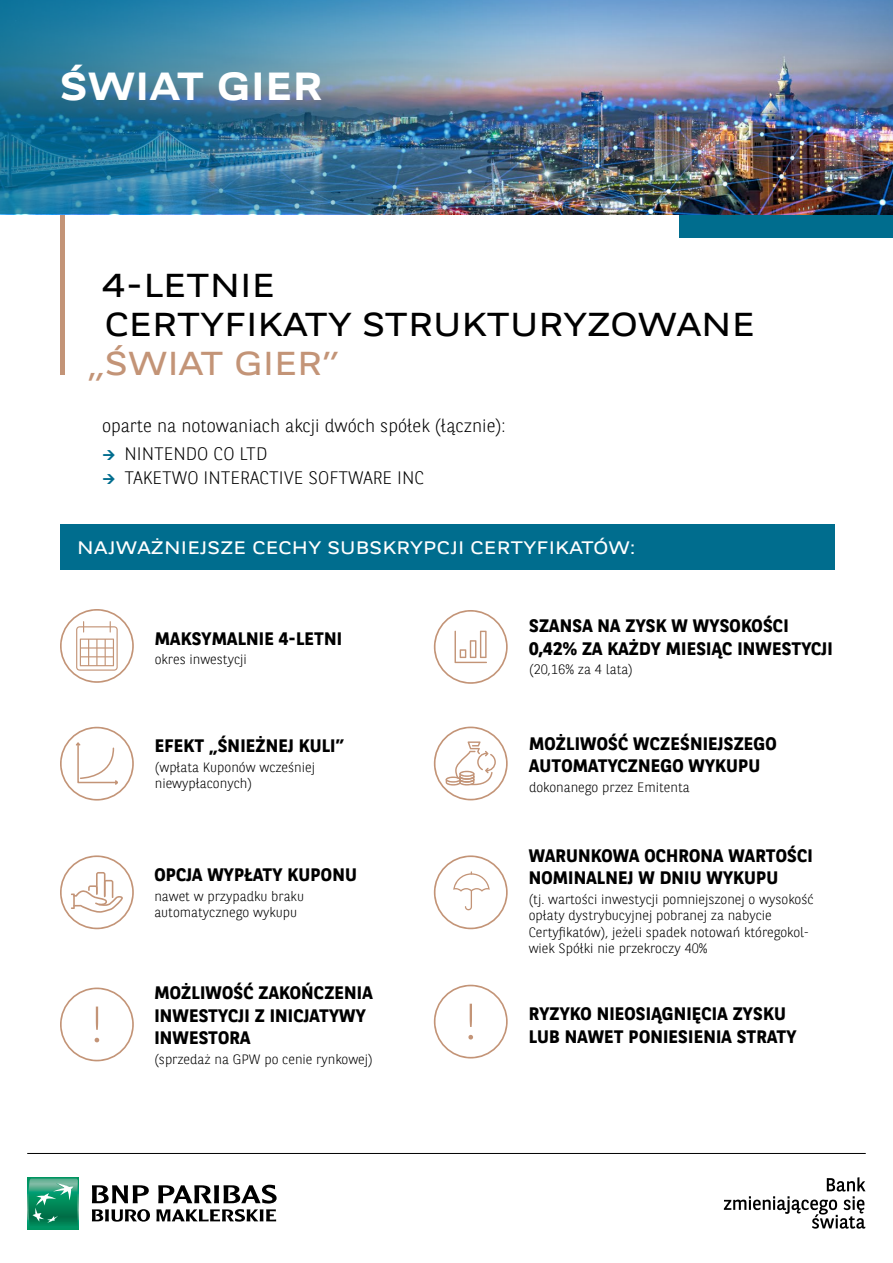
<style>
.page{position:relative;width:893px;height:1263px;background:#fff}
.page>*{position:absolute;margin:0;border:0;box-sizing:border-box;transform-origin:0 0}
.t1{font:700 39px "BNPP Expanded Sans";color:#fff}
.t2{font:33px/39px "BNPP Expanded Sans";color:#000}
.t3{font:33px "BNPP Expanded Sans";color:#c39477}
.t4{font:700 18px/22.5px "BNPP Sans";letter-spacing:.01em;color:#000}
.t5{font:300 18px/28.5px "BNPP Sans";color:#000}
.t6{font:18px "BNPP Expanded Sans";letter-spacing:.01em;color:#fff}
.t7{font:300 13.5px/16.5px "BNPP Sans";color:#000}
</style>
<div class="page">
<hr style="left:60px;top:200px;width:4px;height:175px;background:#c39477">
<div style="left:679px;top:215px;width:214px;height:23px;background:#006d8e"></div>
<div style="left:60px;top:524px;width:774px;height:45px;background:#006d8e"></div>
<hr style="left:27px;top:1153px;width:839px;height:1px;background:#000">
<svg style="left:724px;top:1177px;width:141px;height:52px"></svg>
<div style="left:27px;top:1178px;width:52px;height:51px;background:#009363"></div>
<svg style="left:28px;top:1178px;width:50px;height:47px"></svg>
<svg style="left:92px;top:1185px;width:57px;height:18px"></svg>
<svg style="left:158px;top:1185px;width:119px;height:18px"></svg>
<svg style="left:92px;top:1209px;width:58px;height:12px"></svg>
<svg style="left:156px;top:1209px;width:120px;height:12px"></svg>
<img style="left:0;top:0;width:893px;height:214px">
<svg style="left:60px;top:855px;width:74px;height:74px"></svg>
<svg style="left:434px;top:985px;width:74px;height:73px"></svg>
<svg style="left:60px;top:987px;width:74px;height:74px"></svg>
<svg style="left:434px;top:610px;width:74px;height:74px"></svg>
<svg style="left:434px;top:855px;width:74px;height:74px"></svg>
<svg style="left:60px;top:609px;width:74px;height:74px"></svg>
<svg style="left:60px;top:727px;width:74px;height:73px"></svg>
<svg style="left:434px;top:727px;width:74px;height:73px"></svg>
<h1 class="t1" style="left:60px;top:60px;width:264px">ŚWIAT GIER</h1>
<h2 class="t2" style="left:102px;top:265px;width:654px">4-LETNIE<br>CERTYFIKATY STRUKTURYZOWANE</h2>
<h2 class="t3" style="left:87px;top:341px;width:254px">„ŚWIAT GIER”</h2>
<h3 class="t5" style="left:125px;top:411px;width:383px;text-indent:-22px">oparte na notowaniach akcji dwóch spółek (łącznie):<br>NINTENDO CO LTD</h3>
<h3 class="t5" style="left:125px;top:463px;width:301px">TAKETWO INTERACTIVE SOFTWARE INC</h3>
<h3 class="t6" style="left:77px;top:535px;width:559px">NAJWAŻNIEJSZE CECHY SUBSKRYPCJI CERTYFIKATÓW:</h3>
<h3 class="t4" style="left:155px;top:626px;width:189px">MAKSYMALNIE 4-LETNI</h3>
<p class="t7" style="left:155px;top:650px;width:94px">okres inwestycji</p>
<h3 class="t4" style="left:155px;top:734px;width:191px">EFEKT „ŚNIEŻNEJ KULI”</h3>
<p class="t7" style="left:155px;top:758px;width:162px">(wpłata Kuponów wcześniej niewypłaconych)</p>
<h3 class="t4" style="left:154px;top:863px;width:204px">OPCJA WYPŁATY KUPONU</h3>
<p class="t7" style="left:154px;top:887px;width:151px">nawet w przypadku braku automatycznego wykupu</p>
<h3 class="t4" style="left:154px;top:981px;width:220px">MOŻLIWOŚĆ ZAKOŃCZENIA<br>INWESTYCJI Z INICJATYWY<br>INWESTORA</h3>
<p class="t7" style="left:154px;top:1050px;width:220px">(sprzedaż na GPW po cenie rynkowej)</p>
<h3 class="t4" style="left:529px;top:614px;width:305px">SZANSA NA ZYSK W WYSOKOŚCI<br>0,42% ZA KAŻDY MIESIĄC INWESTYCJI</h3>
<p class="t7" style="left:529px;top:661px;width:105px">(20,16% za 4 lata)</p>
<h3 class="t4" style="left:529px;top:731px;width:249px">MOŻLIWOŚĆ WCZEŚNIEJSZEGO<br>AUTOMATYCZNEGO WYKUPU</h3>
<p class="t7" style="left:529px;top:778px;width:162px">dokonanego przez Emitenta</p>
<h3 class="t4" style="left:529px;top:843px;width:286px">WARUNKOWA OCHRONA WARTOŚCI<br>NOMINALNEJ W DNIU WYKUPU</h3>
<p class="t7" style="left:529px;top:890px;width:286px">(tj. wartości inwestycji pomniejszonej o wysokość opłaty dystrybucyjnej pobranej za nabycie Certyfikatów), jeżeli spadek notowań któregokol&shy;wiek Spółki nie przekroczy 40%</p>
<h3 class="t4" style="left:529px;top:1002px;width:269px">RYZYKO NIEOSIĄGNIĘCIA ZYSKU<br>LUB NAWET PONIESIENIA STRATY</h3>
</div>
